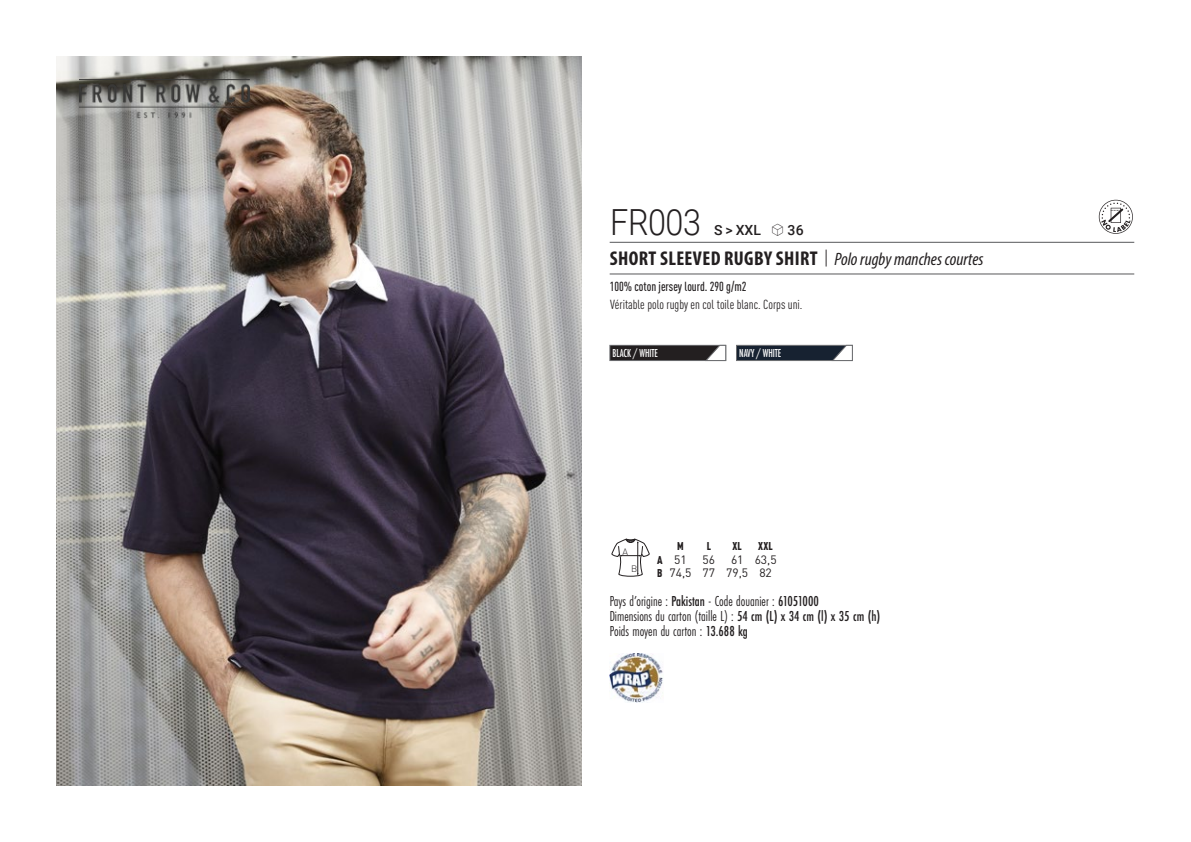
<style>
.page{position:relative;width:1191px;height:842px;background:#fff}
.page>*{position:absolute;margin:0;border:0;box-sizing:border-box;transform-origin:0 0}
.t1{font:300 36px "Roboto";letter-spacing:-.015em;color:#231f20;scale:.9 1}
.t2{font:italic 18px "Myriad Variable Concept";color:#231f20}
.t3{font:15px "Futura PT Cond";color:#231f20;scale:.95 1}
.t4{font:500 14px "Roboto";color:#231f20}
.t5{font:condensed 13px "DIN Pro";color:#231f20}
.grammage_2020{font:500 condensed 13px "DIN Pro";color:#231f20;scale:.95 1}
._88_tailles_tab_maig{font:12px/13.6px "DIN Pro";color:#231f20}
.Coloris_nuancier{font:500 12px "Futura PT Cond";letter-spacing:-.01em;color:#fff;scale:.9 1}
._88_tailles_tab_maig-2{font:900 condensed 11.2px "DIN Pro";color:#231f20;scale:.95 1}
.t6{font:300 9.2px "DIN";color:#231f20}
.s1{font-family:"Linotype Shapeshifter";font-weight:400;font-size:16px}
.s2{font-family:"Myriad Pro";font-weight:700;font-style:normal;font-stretch:condensed;font-size:20px}
.s3{font-family:"Roboto Condensed";font-weight:300;font-style:normal;font-size:20px}
.s4{font-weight:900;font-stretch:condensed;font-size:11.2px}
.s5{font-weight:500}
</style>
<div class="page">
<img style="left:57px;top:57px;width:524px;height:728px">
<img style="left:79px;top:79px;width:170px;height:41px">
<div style="left:610px;top:345px;width:115px;height:16px;background:#231f20"></div>
<div style="left:609px;top:345px;width:117px;height:16px;border:1px solid #6c6d70"></div>
<svg style="left:705px;top:345px;width:21px;height:16px"></svg>
<div style="left:736px;top:345px;width:116px;height:16px;background:#172231;border:1px solid #6c6d70"></div>
<svg style="left:832px;top:345px;width:20px;height:16px"></svg>
<svg style="left:1098px;top:200px;width:34px;height:34px"></svg>
<svg style="left:611px;top:539px;width:38px;height:37px"></svg>
<img style="left:609px;top:653px;width:54px;height:50px">
<hr style="left:609px;top:242px;width:525px;height:1px;background:#57585a">
<hr style="left:609px;top:274px;width:525px;height:1px;background:#57585a">
<p class="t1" style="left:610px;top:197px;width:102px">FR003</p>
<p class="t4" style="left:714px;top:220px;width:91px">S &gt; XXL <span class="s1">S</span> 36</p>
<p class="t2" style="left:610px;top:249px;width:375px"><span class="s2">SHORT SLEEVED RUGBY SHIRT</span> <span class="s3">|</span> Polo rugby manches courtes</p>
<p class="grammage_2020" style="left:609px;top:277px;width:146px">100% coton jersey lourd. 290 g/m2</p>
<p class="t5" style="left:610px;top:295px;width:194px">Véritable polo rugby en col toile blanc. Corps uni.</p>
<p class="Coloris_nuancier" style="left:612px;top:346px;width:52px">BLACK / WHITE</p>
<p class="Coloris_nuancier" style="left:739px;top:346px;width:48px">NAVY / WHITE</p>
<p class="t6" style="left:622px;top:546px;width:7px">A</p>
<p class="t6" style="left:631px;top:563px;width:8px">B</p>
<p class="_88_tailles_tab_maig-2" style="left:677px;top:538px;width:8px">M</p>
<p class="_88_tailles_tab_maig-2" style="left:706px;top:538px;width:6px">L</p>
<p class="_88_tailles_tab_maig-2" style="left:732px;top:538px;width:12px">XL</p>
<p class="_88_tailles_tab_maig-2" style="left:758px;top:538px;width:17px">XXL</p>
<p class="_88_tailles_tab_maig" style="left:657px;top:551px;width:31px"><span class="s4">A</span> 51</p>
<p class="_88_tailles_tab_maig" style="left:702px;top:551px;width:14px">56</p>
<p class="_88_tailles_tab_maig" style="left:657px;top:551px;width:121px;text-indent:74px">61 63,5<br><span class="s4">B</span> 74,5 77 79,5 82</p>
<p class="t3" style="left:609px;top:592px;width:222px">Pays d’origine : <span class="s5">Pakistan</span> - Code douanier : <span class="s5">61051000</span></p>
<p class="t3" style="left:609px;top:607px;width:286px">Dimensions du carton (taille L) : <span class="s5">54 cm (L) x 34 cm (l) x 35 cm (h)</span></p>
<p class="t3" style="left:609px;top:622px;width:147px">Poids moyen du carton : <span class="s5">13.688 kg</span></p>
</div>
